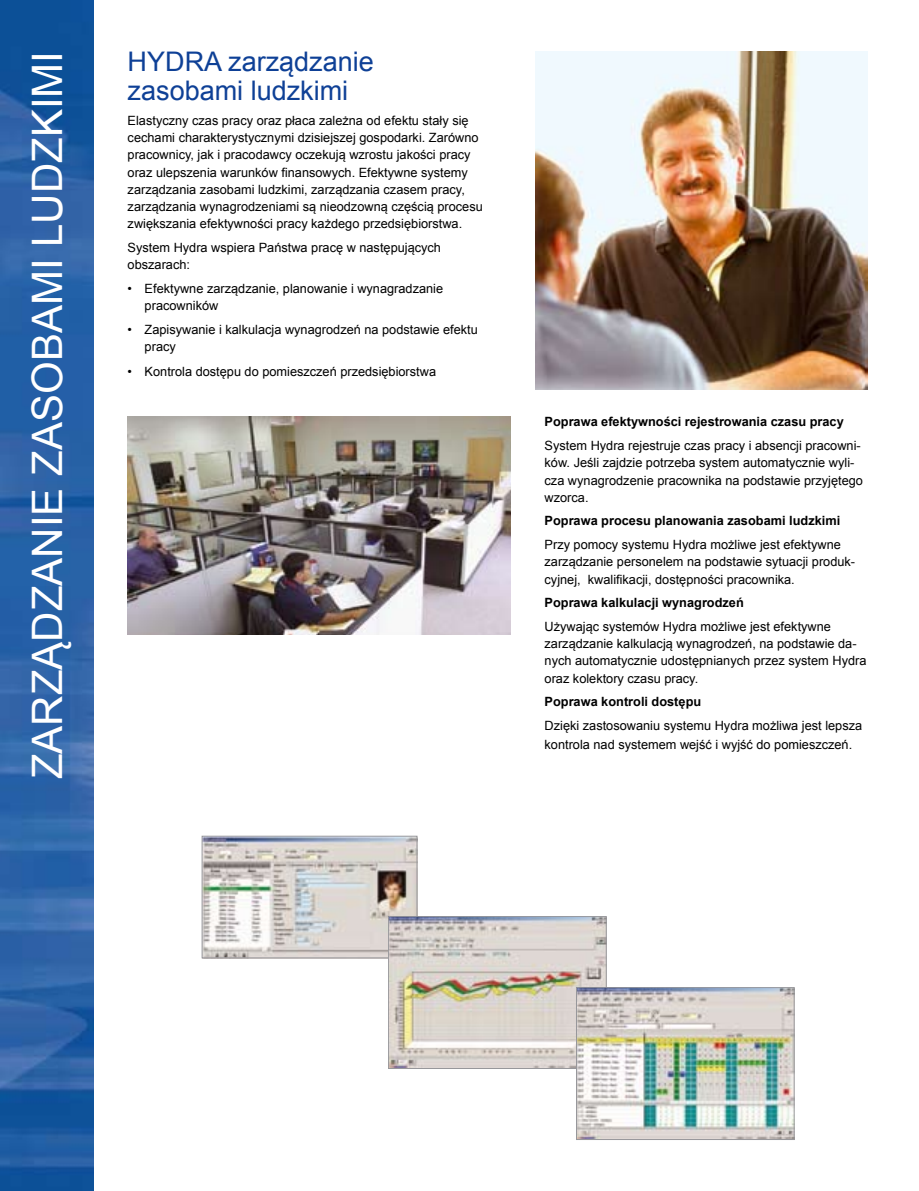
<style>
.page{position:relative;width:919px;height:1191px;background:#fff}
.page>*{position:absolute;margin:0;border:0;box-sizing:border-box;transform-origin:0 0}
.t1{font:42px "Arial";color:#fff}
.t2{font:27px/29px "Arial";color:#0e4096}
.t3{font:12.75px/17.2px "Arial";color:#000}
.t4{font:700 12.75px "Arial";color:#000}
</style>
<div class="page">
<img style="left:0;top:0;width:94px;height:1191px">
<img style="left:535px;top:51px;width:332px;height:338px">
<img style="left:128px;top:417px;width:382px;height:218px">
<img style="left:204px;top:837px;width:211px;height:119px">
<div style="left:202px;top:835px;width:215px;height:123px;border:1px solid #97979b"></div>
<img style="left:390px;top:918px;width:214px;height:149px">
<div style="left:388px;top:916px;width:218px;height:153px;border:1px solid #97979b"></div>
<img style="left:578px;top:989px;width:214px;height:149px">
<div style="left:576px;top:987px;width:218px;height:153px;border:1px solid #97979b"></div>
<h1 class="t1" style="left:20px;top:779px;width:730px;rotate:-90deg">ZARZĄDZANIE ZASOBAMI LUDZKIMI</h1>
<h2 class="t2" style="left:128px;top:47px;width:248px">HYDRA zarządzanie zasobami ludzkimi</h2>
<p class="t3" style="left:128px;top:112px;width:357px">Elastyczny czas pracy oraz płaca zależna od efektu stały się cechami charakterystycznymi dzisiejszej gospodarki. Zarówno pracownicy, jak i pracodawcy oczekują wzrostu jakości pracy oraz ulepszenia warunków finansowych. Efektywne systemy zarządzania zasobami ludzkimi, zarządzania czasem pracy, zarządzania wynagrodzeniami są nieodzowną częścią procesu zwiększania efektywności pracy każdego przedsiębiorstwa.</p>
<p class="t3" style="left:128px;top:239px;width:315px">System Hydra wspiera Państwa pracę w następujących obszarach:</p>
<p class="t3" style="left:145px;top:280px;width:300px;text-indent:-17px">• Efektywne zarządzanie, planowanie i wynagradzanie pracowników</p>
<p class="t3" style="left:145px;top:321px;width:335px;text-indent:-17px">• Zapisywanie i kalkulacja wynagrodzeń na podstawie efektu pracy</p>
<p class="t3" style="left:128px;top:363px;width:310px">• Kontrola dostępu do pomieszczeń przedsiębiorstwa</p>
<p class="t4" style="left:544px;top:413px;width:301px">Poprawa efektywności rejestrowania czasu pracy</p>
<p class="t3" style="left:544px;top:437px;width:320px">System Hydra rejestruje czas pracy i absencji pracowni&shy;ków. Jeśli zajdzie potrzeba system automatycznie wyli&shy;cza wynagrodzenie pracownika na podstawie przyjętego wzorca.</p>
<p class="t4" style="left:544px;top:512px;width:297px">Poprawa procesu planowania zasobami ludzkimi</p>
<p class="t3" style="left:544px;top:536px;width:312px">Przy pomocy systemu Hydra możliwe jest efektywne zarządzanie personelem na podstawie sytuacji produk&shy;cyjnej, kwalifikacji, dostępności pracownika.</p>
<p class="t4" style="left:544px;top:594px;width:201px">Poprawa kalkulacji wynagrodzeń</p>
<p class="t3" style="left:544px;top:618px;width:323px">Używając systemów Hydra możliwe jest efektywne zarządzanie kalkulacją wynagrodzeń, na podstawie da&shy;nych automatycznie udostępnianych przez system Hydra oraz kolektory czasu pracy.</p>
<p class="t4" style="left:544px;top:693px;width:158px">Poprawa kontroli dostępu</p>
<p class="t3" style="left:544px;top:716px;width:319px;line-height:18.8px">Dzięki zastosowaniu systemu Hydra możliwa jest lepsza kontrola nad systemem wejść i wyjść do pomieszczeń.</p>
</div>
